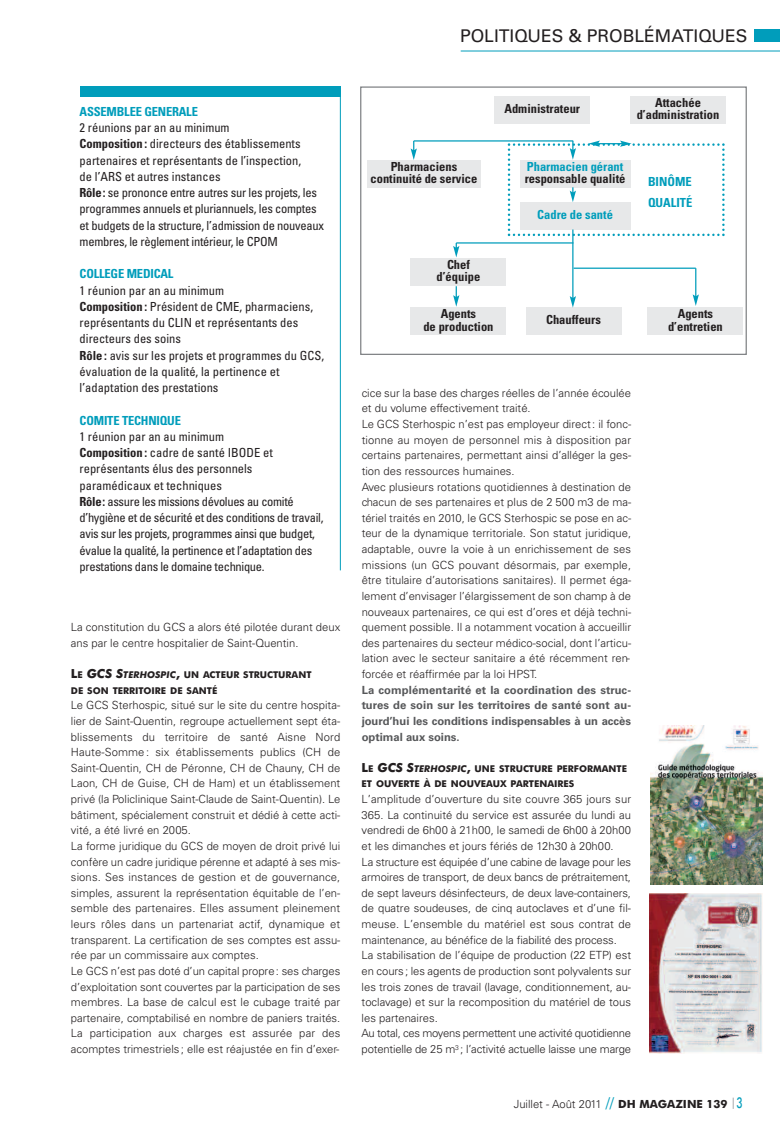
<style>
.page{position:relative;width:780px;height:1134px;background:#fff}
.page>*{position:absolute;margin:0;border:0;box-sizing:border-box;transform-origin:0 0}
.t1{font:17.5px "Univers";color:#231f20}
.t2{font:condensed 12.5px/16.2px "Univers";letter-spacing:-.025em;color:#231f20}
.t3{font:condensed 12.5px/16.2px "Univers";letter-spacing:-.02em;color:#231f20}
.t4{font:condensed 12.5px/16.2px "Univers";color:#231f20}
.t5{font:700 condensed 12.5px/12.5px "Univers";color:#231f20;text-align:center}
.t6{font:700 condensed 12.5px/21.2px "Univers";letter-spacing:-.015em;color:#009dbb}
.t7{font:300 11.25px/15.6px "Univers";color:#231f20}
.t8{font:700 11.25px/15.6px "Univers";color:#57585a;text-align:justify}
.t9{font:700 9.38px/15.6px "Futura BT";color:#231f20}
.s1{font-weight:700}
.s2{font-size:12.5px}
.s3{font-style:italic;font-size:12.5px}
.s4{font-style:italic}
.s5{font-size:15px;color:#009dbb}
.s6{font-family:"Futura BT";font-weight:700}
.s7{font-family:"Futura BT";font-weight:500;font-size:15px;color:#009dbb}
</style>
<div class="page">
<div style="left:753px;top:29px;width:27px;height:13px;background:#009dbb"></div>
<hr style="left:460px;top:51px;width:320px;height:1px;background:#009dbb">
<hr style="left:340px;top:88px;width:1px;height:482px;background:#009dbb">
<div style="left:80px;top:86px;width:260px;height:11px;background:#009dbb"></div>
<div style="left:360px;top:86px;width:386px;height:269px;border:1px solid #808285"></div>
<div style="left:494px;top:96px;width:95px;height:28px;background:#e7e8e9"></div>
<div style="left:526px;top:307px;width:95px;height:28px;background:#e7e8e9"></div>
<div style="left:648px;top:307px;width:95px;height:28px;background:#e7e8e9"></div>
<div style="left:411px;top:307px;width:95px;height:28px;background:#e7e8e9"></div>
<div style="left:411px;top:258px;width:95px;height:27px;background:#e7e8e9"></div>
<div style="left:367px;top:160px;width:114px;height:27px;background:#e7e8e9"></div>
<div style="left:630px;top:96px;width:95px;height:28px;background:#e7e8e9"></div>
<hr style="left:414px;top:140px;width:159px;height:2px;background:#009dbb">
<hr style="left:456px;top:242px;width:117px;height:2px;background:#009dbb">
<hr style="left:573px;top:268px;width:122px;height:1px;background:#009dbb">
<svg style="left:692px;top:268px;width:6px;height:38px"></svg>
<svg style="left:453px;top:243px;width:6px;height:14px"></svg>
<svg style="left:453px;top:286px;width:6px;height:21px"></svg>
<svg style="left:410px;top:141px;width:7px;height:19px"></svg>
<hr style="left:572px;top:230px;width:1px;height:68px;background:#009dbb">
<svg style="left:569px;top:296px;width:7px;height:12px"></svg>
<svg style="left:507px;top:141px;width:217px;height:95px"></svg>
<img style="left:650px;top:725px;width:112px;height:160px">
<img style="left:649px;top:894px;width:113px;height:159px">
<h1 class="t1" style="left:460px;top:29px;width:289px">POLITIQUES &amp; PROBLÉMATIQUES</h1>
<p class="t6" style="left:80px;top:102px;width:120px">ASSEMBLEE GENERALE</p>
<p class="t3" style="left:80px;top:121px;width:246px">2 réunions par an au minimum<br><span class="s1">Composition:</span> directeurs des établissements partenaires et représentants de l’inspection,<br>de l’ARS et autres instances<br><span class="s1">Rôle:</span> se prononce entre autres sur les projets, les programmes annuels et pluriannuels, les comptes et budgets de la structure, l’admission de nouveaux membres, le règlement intérieur, le CPOM</p>
<p class="t6" style="left:80px;top:264px;width:95px">COLLEGE MEDICAL</p>
<p class="t4" style="left:80px;top:283px;width:246px">1 réunion par an au minimum<br><span class="s1">Composition:</span> Président de CME, pharmaciens, représentants du CLIN et représentants des directeurs des soins<br><span class="s1">Rôle :</span> avis sur les projets et programmes du GCS, évaluation de la qualité, la pertinence et l’adaptation des prestations</p>
<p class="t6" style="left:80px;top:411px;width:103px">COMITE TECHNIQUE</p>
<p class="t2" style="left:80px;top:429px;width:245px">1 réunion par an au minimum<br><span class="s1">Composition:</span> cadre de santé IBODE et représentants élus des personnels paramédicaux et techniques<br><span class="s1">Rôle:</span> assure les missions dévolues au comité d’hygiène et de sécurité et des conditions de travail, avis sur les projets, programmes ainsi que budget, évalue la qualité, la pertinence et l’adaptation des prestations dans le domaine technique.</p>
<p class="t7" style="left:71px;top:620px;width:271px">La constitution du GCS a alors été pilotée durant deux ans par le centre hospitalier de Saint-Quentin.</p>
<p class="t9" style="left:71px;top:668px;width:242px"><span class="s2">L</span>E <span class="s3">GCS S</span><span class="s4">TERHOSPIC</span><span class="s2">,</span> UN ACTEUR STRUCTURANT<br>DE SON TERRITOIRE DE SANTÉ</p>
<p class="t7" style="left:71px;top:698px;width:271px">Le GCS Sterhospic, situé sur le site du centre hospita&shy;lier de Saint-Quentin, regroupe actuellement sept éta&shy;blissements du territoire de santé Aisne Nord Haute-Somme: six établissements publics (CH de Saint-Quentin, CH de Péronne, CH de Chauny, CH de Laon, CH de Guise, CH de Ham) et un établissement privé (la Policlinique Saint-Claude de Saint-Quentin). Le bâtiment, spécialement construit et dédié à cette acti&shy;vité, a été livré en 2005.<br>La forme juridique du GCS de moyen de droit privé lui confère un cadre juridique pérenne et adapté à ses mis&shy;sions. Ses instances de gestion et de gouvernance, simples, assurent la représentation équitable de l’en&shy;semble des partenaires. Elles assument pleinement leurs rôles dans un partenariat actif, dynamique et transparent. La certification de ses comptes est assu&shy;rée par un commissaire aux comptes.<br>Le GCS n’est pas doté d’un capital propre: ses charges d’exploitation sont couvertes par la participation de ses membres. La base de calcul est le cubage traité par partenaire, comptabilisé en nombre de paniers traités.<br>La participation aux charges est assurée par des acomptes trimestriels; elle est réajustée en fin d’exer-</p>
<p class="t5" style="left:504px;top:103px;width:77px">Administrateur</p>
<p class="t5" style="left:636px;top:97px;width:84px">Attachée d’administration</p>
<p class="t5" style="left:370px;top:161px;width:108px">Pharmaciens continuité de service</p>
<p class="t6" style="left:527px;top:157px;width:98px">Pharmacien gérant</p>
<p class="t5" style="left:524px;top:173px;width:102px">responsable qualité</p>
<p class="t6" style="left:537px;top:205px;width:77px">Cadre de santé</p>
<p class="t5" style="left:436px;top:259px;width:45px">Chef d’équipe</p>
<p class="t6" style="left:648px;top:172px;width:46px">BINÔME<br>QUALITÉ</p>
<p class="t5" style="left:423px;top:308px;width:72px">Agents<br>de production</p>
<p class="t5" style="left:546px;top:315px;width:56px">Chauffeurs</p>
<p class="t5" style="left:668px;top:308px;width:56px">Agents d’entretien</p>
<p class="t7" style="left:361px;top:386px;width:271px">cice sur la base des charges réelles de l’année écoulée et du volume effectivement traité.<br>Le GCS Sterhospic n’est pas employeur direct: il fonc&shy;tionne au moyen de personnel mis à disposition par certains partenaires, permettant ainsi d’alléger la ges&shy;tion des ressources humaines.<br>Avec plusieurs rotations quotidiennes à destination de chacun de ses partenaires et plus de 2 500 m3 de ma&shy;tériel traités en 2010, le GCS Sterhospic se pose en ac&shy;teur de la dynamique territoriale. Son statut juridique, adaptable, ouvre la voie à un enrichissement de ses missions (un GCS pouvant désormais, par exemple, être titulaire d’autorisations sanitaires). Il permet éga&shy;lement d’envisager l’élargissement de son champ à de nouveaux partenaires, ce qui est d’ores et déjà techni&shy;quement possible. Il a notamment vocation à accueillir des partenaires du secteur médico-social, dont l’articu&shy;lation avec le secteur sanitaire a été récemment ren&shy;forcée et réaffirmée par la loi HPST.</p>
<p class="t8" style="left:361px;top:683px;width:271px">La complémentarité et la coordination des struc&shy;tures de soin sur les territoires de santé sont au&shy;jourd’hui les conditions indispensables à un accès optimal aux soins.</p>
<p class="t9" style="left:361px;top:761px;width:267px"><span class="s2">L</span>E <span class="s3">GCS S</span><span class="s4">TERHOSPIC</span><span class="s2">,</span> UNE STRUCTURE PERFORMANTE<br>ET OUVERTE À DE NOUVEAUX PARTENAIRES</p>
<p class="t7" style="left:361px;top:792px;width:271px">L’amplitude d’ouverture du site couvre 365 jours sur 365. La continuité du service est assurée du lundi au vendredi de 6h00 à 21h00, le samedi de 6h00 à 20h00 et les dimanches et jours fériés de 12h30 à 20h00.<br>La structure est équipée d’une cabine de lavage pour les armoires de transport, de deux bancs de prétraitement, de sept laveurs désinfecteurs, de deux lave-containers, de quatre soudeuses, de cinq autoclaves et d’une fil&shy;meuse. L’ensemble du matériel est sous contrat de maintenance, au bénéfice de la fiabilité des process.<br>La stabilisation de l’équipe de production (22 ETP) est en cours; les agents de production sont polyvalents sur les trois zones de travail (lavage, conditionnement, au&shy;toclavage) et sur la recomposition du matériel de tous les partenaires.<br>Au total, ces moyens permettent une activité quotidienne potentielle de 25 m<sup>3</sup> ; l’activité actuelle laisse une marge</p>
<p class="t7" style="left:514px;top:1097px;width:230px">Juillet - Août 2011 <span class="s5">//</span> <span class="s6">DH MAGAZINE 139</span> <span class="s7">3</span></p>
</div>
